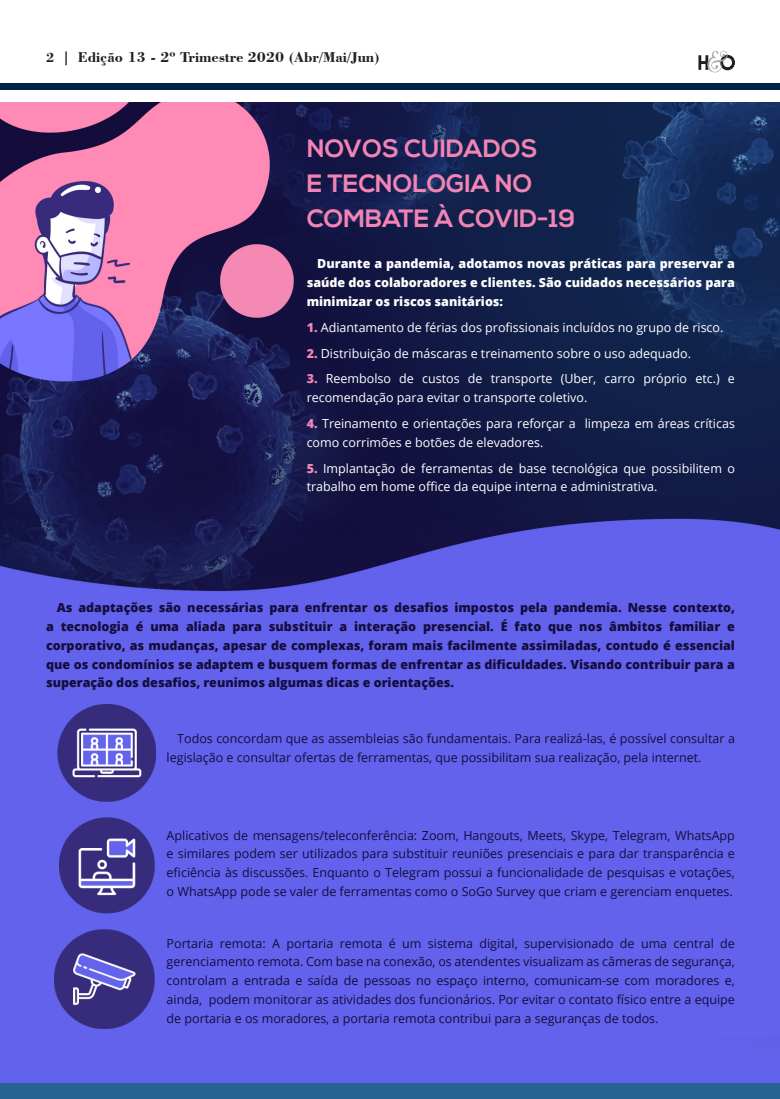
<style>
.page{position:relative;width:780px;height:1099px;background:#fff}
.page>*{position:absolute;margin:0;border:0;box-sizing:border-box;transform-origin:0 0}
.t1{font:700 25px/35px "Nexa";color:#f284b4}
.t2{font:700 15px "Bodoni BT";color:#231f20}
.Corpo_WEB2{font:12.5px/18.8px "Open Sans";color:#120e3c;text-align:justify}
.Corpo_WEB2-2{font:800 12.5px/18.8px "Open Sans";color:#140e3c;text-align:justify}
.Paragraph_Style_3{font:12.5px/18.8px "Open Sans";color:#fff}
.corpo_WEB{font:800 12.5px/18.8px "Open Sans";color:#fff;text-align:justify}
.corpo_WEB-2{font:12.5px "Open Sans";color:#fff}
.s1{font-size:13.75px}
.s2{font-weight:800;color:#f286b5}
</style>
<div class="page">
<hr style="left:779px;top:102px;width:1px;height:981px;background:#d7d7d7">
<img style="left:779px;top:102px;width:1px;height:943px">
<img style="left:0;top:102px;width:779px;height:980px">
<img style="left:56px;top:703px;width:100px;height:100px">
<img style="left:58px;top:815px;width:98px;height:98px">
<img style="left:53px;top:927px;width:103px;height:102px">
<div style="left:0;top:1082px;width:780px;height:16px;background:#286290"></div>
<svg style="left:698px;top:51px;width:37px;height:21px"></svg>
<div style="left:0;top:83px;width:780px;height:7px;background:#00234a"></div>
<p class="t2" style="left:46px;top:48px;width:335px"><span class="s1">2 |</span> Edição 13 - 2º Trimestre 2020 (Abr/Mai/Jun)</p>
<p class="t1" style="left:306px;top:131px;width:270px">NOVOS CUIDADOS<br>E TECNOLOGIA NO<br>COMBATE À COVID-19</p>
<p class="corpo_WEB" style="left:306px;top:254px;width:430px;text-indent:11px">Durante a pandemia, adotamos novas práticas para preservar a saúde dos colaboradores e clientes. São cuidados necessários para minimizar os riscos sanitários:</p>
<p class="corpo_WEB-2" style="left:306px;top:318px;width:418px"><span class="s2">1.</span> Adiantamento de férias dos profissionais incluídos no grupo de risco.</p>
<p class="Paragraph_Style_3" style="left:306px;top:343px;width:386px"><span class="s2">2.</span> Distribuição de máscaras e treinamento sobre o uso adequado.</p>
<p class="Paragraph_Style_3" style="left:306px;top:369px;width:430px"><span class="s2">3.</span> Reembolso de custos de transporte (Uber, carro próprio etc.) e recomendação para evitar o transporte coletivo.</p>
<p class="Paragraph_Style_3" style="left:306px;top:414px;width:430px"><span class="s2">4.</span> Treinamento e orientações para reforçar a limpeza em áreas críticas como corrimões e botões de elevadores.</p>
<p class="Paragraph_Style_3" style="left:306px;top:458px;width:430px"><span class="s2">5.</span> Implantação de ferramentas de base tecnológica que possibilitem o trabalho em home office da equipe interna e administrativa.</p>
<p class="Corpo_WEB2-2" style="left:46px;top:597px;width:690px;text-indent:11px">As adaptações são necessárias para enfrentar os desafios impostos pela pandemia. Nesse contexto, a tecnologia é uma aliada para substituir a interação presencial. É fato que nos âmbitos familiar e corporativo, as mudanças, apesar de complexas, foram mais facilmente assimiladas, contudo é essencial que os condomínios se adaptem e busquem formas de enfrentar as dificuldades. Visando contribuir para a superação dos desafios, reunimos algumas dicas e orientações.</p>
<p class="Corpo_WEB2" style="left:167px;top:729px;width:569px;text-indent:11px">Todos concordam que as assembleias são fundamentais. Para realizá-las, é possível consultar a legislação e consultar ofertas de ferramentas, que possibilitam sua realização, pela internet.</p>
<p class="Corpo_WEB2" style="left:167px;top:825px;width:570px">Aplicativos de mensagens/teleconferência: Zoom, Hangouts, Meets, Skype, Telegram, WhatsApp e similares podem ser utilizados para substituir reuniões presenciais e para dar transparência e eficiência às discussões. Enquanto o Telegram possui a funcionalidade de pesquisas e votações, o WhatsApp pode se valer de ferramentas como o SoGo Survey que criam e gerenciam enquetes.</p>
<p class="Corpo_WEB2" style="left:167px;top:933px;width:570px">Portaria remota: A portaria remota é um sistema digital, supervisionado de uma central de gerenciamento remota. Com base na conexão, os atendentes visualizam as câmeras de segurança, controlam a entrada e saída de pessoas no espaço interno, comunicam-se com moradores e, ainda, podem monitorar as atividades dos funcionários. Por evitar o contato físico entre a equipe de portaria e os moradores, a portaria remota contribui para a seguranças de todos.</p>
</div>
